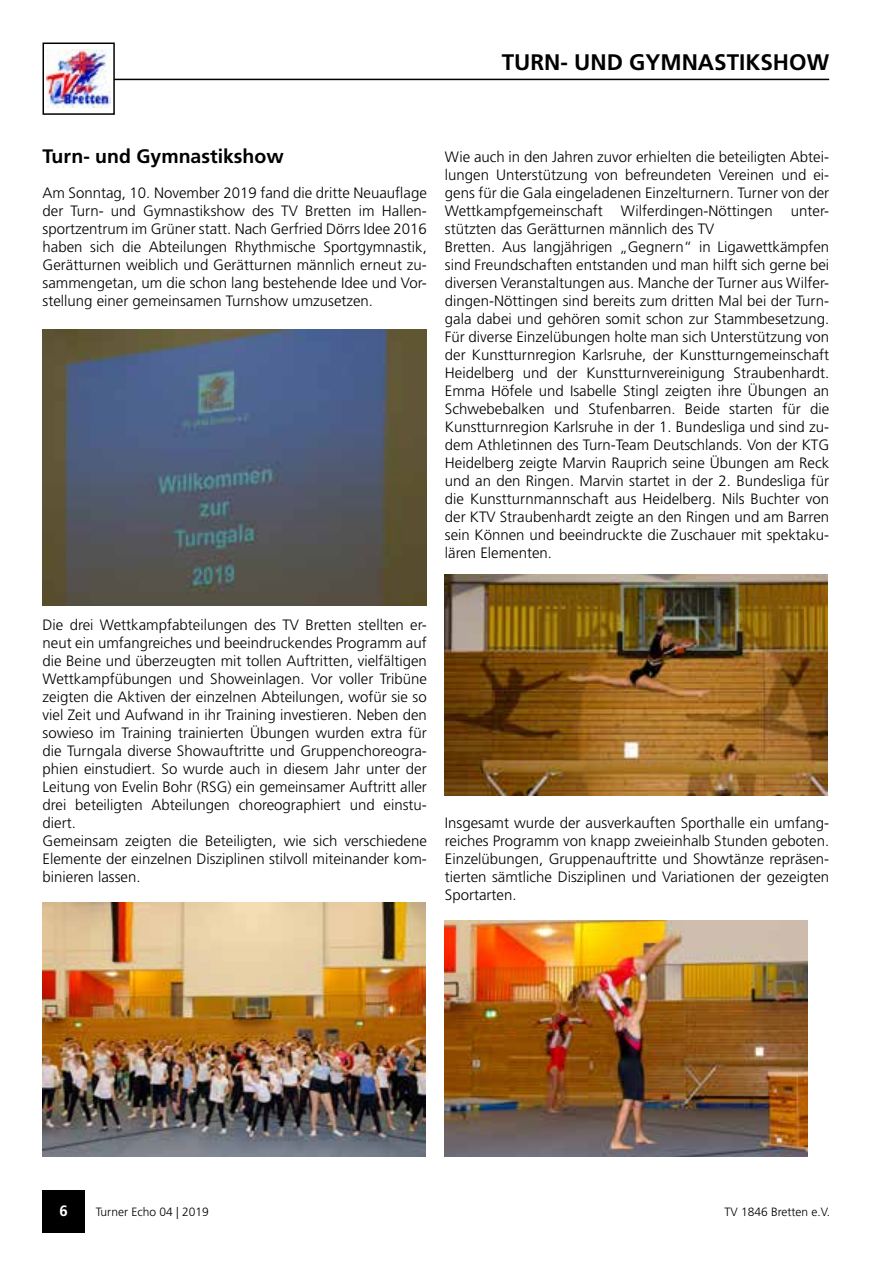
<style>
.page{position:relative;width:893px;height:1263px;background:#fff}
.page>*{position:absolute;margin:0;border:0;box-sizing:border-box;transform-origin:0 0}
.t1{font:700 22.5px "Frutiger LT Std";color:#000}
.t2{font:700 19.5px "Frutiger LT Std";color:#000}
.t3{font:300 15px/18px "Frutiger LT Std";color:#000;text-align:justify}
.t4{font:700 15px "Frutiger LT Std";color:#fff}
.t5{font:300 12px "Frutiger LT Std";color:#000}
</style>
<div class="page">
<div style="left:43px;top:1191px;width:42px;height:42px;background:#000"></div>
<hr style="left:114px;top:79px;width:715px;height:1px;background:#000">
<img style="left:47px;top:49px;width:64px;height:59px">
<div style="left:43px;top:43px;width:72px;height:72px;border:2px solid #000"></div>
<img style="left:43px;top:330px;width:384px;height:276px">
<img style="left:43px;top:902px;width:383px;height:255px">
<img style="left:445px;top:575px;width:382px;height:221px">
<img style="left:445px;top:921px;width:363px;height:236px">
<h1 class="t1" style="left:502px;top:49px;width:329px">TURN- UND GYMNASTIKSHOW</h1>
<h2 class="t2" style="left:43px;top:145px;width:243px">Turn- und Gymnastikshow</h2>
<p class="t3" style="left:43px;top:184px;width:386px">Am Sonntag, 10. November 2019 fand die dritte Neuauflage der Turn- und Gymnastikshow des TV Bretten im Hallen&shy;sportzentrum im Grüner statt. Nach Gerfried Dörrs Idee 2016 haben sich die Abteilungen Rhythmische Sportgymnastik, Gerätturnen weiblich und Gerätturnen männlich erneut zu&shy;sammengetan, um die schon lang bestehende Idee und Vor&shy;stellung einer gemeinsamen Turnshow umzusetzen.</p>
<p class="t3" style="left:445px;top:148px;width:386px;text-align:left">Wie auch in den Jahren zuvor erhielten die beteiligten Abtei&shy;lungen Unterstützung von befreundeten Vereinen und ei&shy;gens für die Gala eingeladenen Einzelturnern. Turner von der Wettkampfgemeinschaft Wilferdingen-Nöttingen unter&shy;stützten das Gerätturnen männlich des TV<br>Bretten. Aus langjährigen „Gegnern“ in Ligawettkämpfen sind Freundschaften entstanden und man hilft sich gerne bei diversen Veranstaltungen aus. Manche der Turner aus Wilfer&shy;dingen-Nöttingen sind bereits zum dritten Mal bei der Turn&shy;gala dabei und gehören somit schon zur Stammbesetzung.<br>Für diverse Einzelübungen holte man sich Unterstützung von der Kunstturnregion Karlsruhe, der Kunstturngemeinschaft Heidelberg und der Kunstturnvereinigung Straubenhardt.<br>Emma Höfele und Isabelle Stingl zeigten ihre Übungen an Schwebebalken und Stufenbarren. Beide starten für die Kunstturnregion Karlsruhe in der 1. Bundesliga und sind zu&shy;dem Athletinnen des Turn-Team Deutschlands. Von der KTG Heidelberg zeigte Marvin Rauprich seine Übungen am Reck und an den Ringen. Marvin startet in der 2. Bundesliga für die Kunstturnmannschaft aus Heidelberg. Nils Buchter von der KTV Straubenhardt zeigte an den Ringen und am Barren sein Können und beeindruckte die Zuschauer mit spektaku&shy;lären Elementen.</p>
<p class="t3" style="left:43px;top:616px;width:386px;text-align:left">Die drei Wettkampfabteilungen des TV Bretten stellten er&shy;neut ein umfangreiches und beeindruckendes Programm auf die Beine und überzeugten mit tollen Auftritten, vielfältigen Wettkampfübungen und Showeinlagen. Vor voller Tribüne zeigten die Aktiven der einzelnen Abteilungen, wofür sie so viel Zeit und Aufwand in ihr Training investieren. Neben den sowieso im Training trainierten Übungen wurden extra für die Turngala diverse Showauftritte und Gruppenchoreogra&shy;phien einstudiert. So wurde auch in diesem Jahr unter der Leitung von Evelin Bohr (RSG) ein gemeinsamer Auftritt aller drei beteiligten Abteilungen choreographiert und einstu&shy;diert.<br>Gemeinsam zeigten die Beteiligten, wie sich verschiedene Elemente der einzelnen Disziplinen stilvoll miteinander kom&shy;binieren lassen.</p>
<p class="t3" style="left:445px;top:814px;width:386px">Insgesamt wurde der ausverkauften Sporthalle ein umfang&shy;reiches Programm von knapp zweieinhalb Stunden geboten.<br>Einzelübungen, Gruppenauftritte und Showtänze repräsen&shy;tierten sämtliche Disziplinen und Variationen der gezeigten Sportarten.</p>
<p class="t4" style="left:60px;top:1202px;width:10px">6</p>
<p class="t5" style="left:96px;top:1205px;width:115px">Turner Echo 04 | 2019</p>
<p class="t5" style="left:724px;top:1205px;width:107px">TV 1846 Bretten e.V.</p>
</div>
